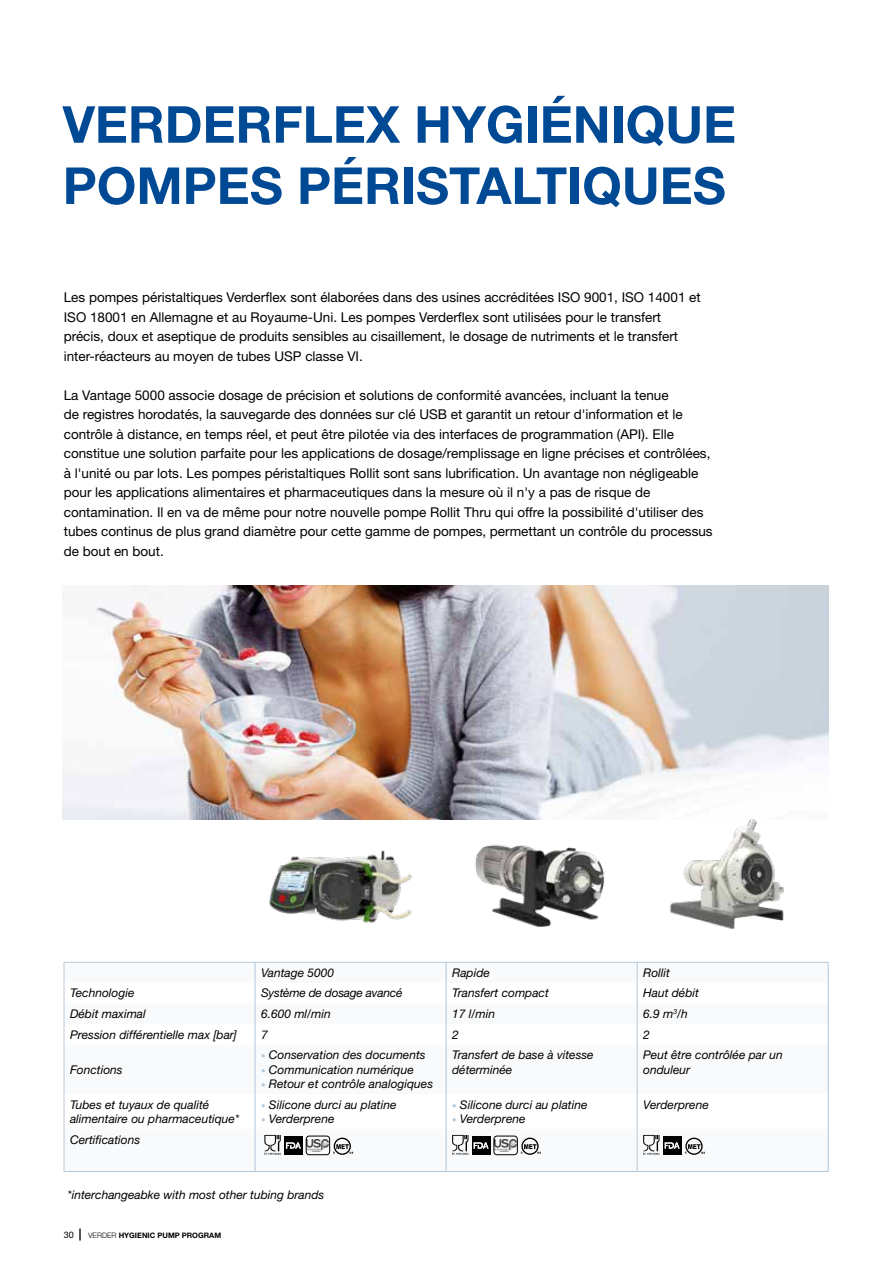
<style>
.page{position:relative;width:893px;height:1263px;background:#fff}
.page>*{position:absolute;margin:0;border:0;box-sizing:border-box;transform-origin:0 0}
.t1{font:700 51px/61.2px "Helvetica Neue LT Std";color:#004994}
.t2{font:13.5px/19.5px "Helvetica Neue LT Std";color:#000}
.t3{font:italic 12px/14.4px "Helvetica Neue LT Std";color:#000}
.t4{font:italic 12px "Helvetica Neue LT Std";letter-spacing:-.02em;color:#000}
.t5{font:700 7.5px "Helvetica Neue LT Std";color:#000}
.s1{font-size:9px;color:#b2c8da}
.s2{font-weight:400;font-size:9px}
.s3{font-size:12px}
.s4{font-weight:300}
</style>
<div class="page">
<img style="left:63px;top:585px;width:765px;height:234px">
<img style="left:660px;top:815px;width:138px;height:115px">
<img style="left:475px;top:844px;width:130px;height:83px">
<svg style="left:254px;top:983px;width:574px;height:146px"></svg>
<hr style="left:64px;top:962px;width:191px;height:1px;background:#b2c8da">
<hr style="left:255px;top:962px;width:191px;height:1px;background:#b2c8da">
<hr style="left:446px;top:962px;width:191px;height:1px;background:#b2c8da">
<hr style="left:637px;top:962px;width:191px;height:1px;background:#b2c8da">
<svg style="left:64px;top:963px;width:1px;height:81px"></svg>
<hr style="left:64px;top:1044px;width:1px;height:50px;background:#b2c8da">
<hr style="left:64px;top:1094px;width:1px;height:35px;background:#b2c8da">
<hr style="left:64px;top:1129px;width:1px;height:42px;background:#b2c8da">
<hr style="left:64px;top:1171px;width:191px;height:1px;background:#b2c8da">
<hr style="left:255px;top:1171px;width:191px;height:1px;background:#b2c8da">
<hr style="left:446px;top:1171px;width:191px;height:1px;background:#b2c8da">
<hr style="left:637px;top:1171px;width:191px;height:1px;background:#b2c8da">
<svg style="left:255px;top:966px;width:1px;height:78px"></svg>
<svg style="left:446px;top:962px;width:1px;height:82px"></svg>
<svg style="left:637px;top:962px;width:1px;height:82px"></svg>
<hr style="left:255px;top:1044px;width:1px;height:50px;background:#b2c8da">
<hr style="left:446px;top:1044px;width:1px;height:50px;background:#b2c8da">
<hr style="left:637px;top:1044px;width:1px;height:50px;background:#b2c8da">
<hr style="left:255px;top:1094px;width:1px;height:35px;background:#b2c8da">
<hr style="left:446px;top:1094px;width:1px;height:35px;background:#b2c8da">
<hr style="left:637px;top:1094px;width:1px;height:35px;background:#b2c8da">
<hr style="left:255px;top:1129px;width:1px;height:42px;background:#b2c8da">
<hr style="left:446px;top:1129px;width:1px;height:42px;background:#b2c8da">
<hr style="left:637px;top:1129px;width:1px;height:42px;background:#b2c8da">
<svg style="left:828px;top:962px;width:1px;height:82px"></svg>
<hr style="left:828px;top:1044px;width:1px;height:50px;background:#b2c8da">
<hr style="left:828px;top:1094px;width:1px;height:35px;background:#b2c8da">
<hr style="left:828px;top:1129px;width:1px;height:42px;background:#b2c8da">
<div style="left:284px;top:1136px;width:19px;height:19px;background:#000"></div>
<svg style="left:264px;top:1135px;width:37px;height:20px"></svg>
<img style="left:308px;top:1140px;width:20px;height:11px">
<div style="left:306px;top:1136px;width:24px;height:19px;border:1px solid #000;border-radius:3px"></div>
<svg style="left:333px;top:1137px;width:20px;height:18px"></svg>
<svg style="left:452px;top:1135px;width:16px;height:20px"></svg>
<div style="left:472px;top:1136px;width:18px;height:19px;background:#000"></div>
<svg style="left:474px;top:1142px;width:15px;height:6px"></svg>
<img style="left:496px;top:1140px;width:19px;height:11px">
<div style="left:494px;top:1136px;width:23px;height:19px;border:1px solid #000;border-radius:3px"></div>
<svg style="left:521px;top:1137px;width:20px;height:18px"></svg>
<svg style="left:643px;top:1135px;width:16px;height:20px"></svg>
<svg style="left:663px;top:1136px;width:18px;height:19px"></svg>
<svg style="left:665px;top:1137px;width:40px;height:18px"></svg>
<img style="left:252px;top:797px;width:180px;height:169px">
<h1 class="t1" style="left:63px;top:93px;width:675px">VERDERFLEX HYGIÉNIQUE<br>POMPES PÉRISTALTIQUES</h1>
<p class="t2" style="left:64px;top:287px;width:638px">Les pompes péristaltiques Verderflex sont élaborées dans des usines accréditées ISO 9001, ISO 14001 et ISO 18001 en Allemagne et au Royaume-Uni. Les pompes Verderflex sont utilisées pour le transfert précis, doux et aseptique de produits sensibles au cisaillement, le dosage de nutriments et le transfert inter-réacteurs au moyen de tubes USP classe VI.</p>
<p class="t2" style="left:64px;top:385px;width:650px">La Vantage 5000 associe dosage de précision et solutions de conformité avancées, incluant la tenue<br>de registres horodatés, la sauvegarde des données sur clé USB et garantit un retour d'information et le contrôle à distance, en temps réel, et peut être pilotée via des interfaces de programmation (API). Elle constitue une solution parfaite pour les applications de dosage/remplissage en ligne précises et contrôlées, à l'unité ou par lots. Les pompes péristaltiques Rollit sont sans lubrification. Un avantage non négligeable pour les applications alimentaires et pharmaceutiques dans la mesure où il n'y a pas de risque de contamination. Il en va de même pour notre nouvelle pompe Rollit Thru qui offre la possibilité d'utiliser des tubes continus de plus grand diamètre pour cette gamme de pompes, permettant un contrôle du processus de bout en bout.</p>
<p class="t3" style="left:261px;top:965px;width:75px">Vantage 5000</p>
<p class="t3" style="left:452px;top:965px;width:39px">Rapide</p>
<p class="t3" style="left:643px;top:965px;width:28px">Rollit</p>
<p class="t3" style="left:70px;top:986px;width:66px">Technologie</p>
<p class="t4" style="left:261px;top:986px;width:143px">Système de dosage avancé</p>
<p class="t3" style="left:452px;top:986px;width:98px">Transfert compact</p>
<p class="t3" style="left:643px;top:986px;width:57px">Haut débit</p>
<p class="t3" style="left:70px;top:1006px;width:77px">Débit maximal</p>
<p class="t3" style="left:261px;top:1006px;width:71px">6.600 ml/min</p>
<p class="t3" style="left:452px;top:1006px;width:44px">17 l/min</p>
<p class="t3" style="left:643px;top:1006px;width:46px">6.9 m<sup>3</sup>/h</p>
<p class="t3" style="left:70px;top:1027px;width:169px">Pression différentielle max [bar]</p>
<p class="t3" style="left:261px;top:1027px;width:8px">7</p>
<p class="t3" style="left:452px;top:1027px;width:8px">2</p>
<p class="t3" style="left:643px;top:1027px;width:8px">2</p>
<p class="t3" style="left:70px;top:1062px;width:54px">Fonctions</p>
<p class="t3" style="left:261px;top:1047px;width:166px"><span class="s1">•</span> Conservation des documents</p>
<p class="t3" style="left:261px;top:1062px;width:154px"><span class="s1">•</span> Communication numérique</p>
<p class="t3" style="left:261px;top:1076px;width:174px"><span class="s1">•</span> Retour et contrôle analogiques</p>
<p class="t3" style="left:452px;top:1047px;width:143px">Transfert de base à vitesse déterminée</p>
<p class="t3" style="left:643px;top:1047px;width:141px">Peut être contrôlée par un onduleur</p>
<p class="t3" style="left:70px;top:1097px;width:171px">Tubes et tuyaux de qualité alimentaire ou pharmaceutique*</p>
<p class="t3" style="left:261px;top:1097px;width:137px"><span class="s1">•</span> Silicone durci au platine</p>
<p class="t3" style="left:261px;top:1111px;width:75px"><span class="s1">•</span> Verderprene</p>
<p class="t3" style="left:70px;top:1132px;width:72px">Certifications</p>
<p class="t3" style="left:68px;top:1187px;width:258px">*interchangeabke with most other tubing brands</p>
<p class="t5" style="left:64px;top:1231px;width:159px"><span class="s2">30</span> <span class="s3">|</span> <span class="s4">VERDER</span> HYGIENIC PUMP PROGRAM</p>
<p class="t3" style="left:452px;top:1097px;width:137px"><span class="s1">•</span> Silicone durci au platine</p>
<p class="t3" style="left:452px;top:1111px;width:75px"><span class="s1">•</span> Verderprene</p>
<p class="t3" style="left:643px;top:1097px;width:67px">Verderprene</p>
</div>
